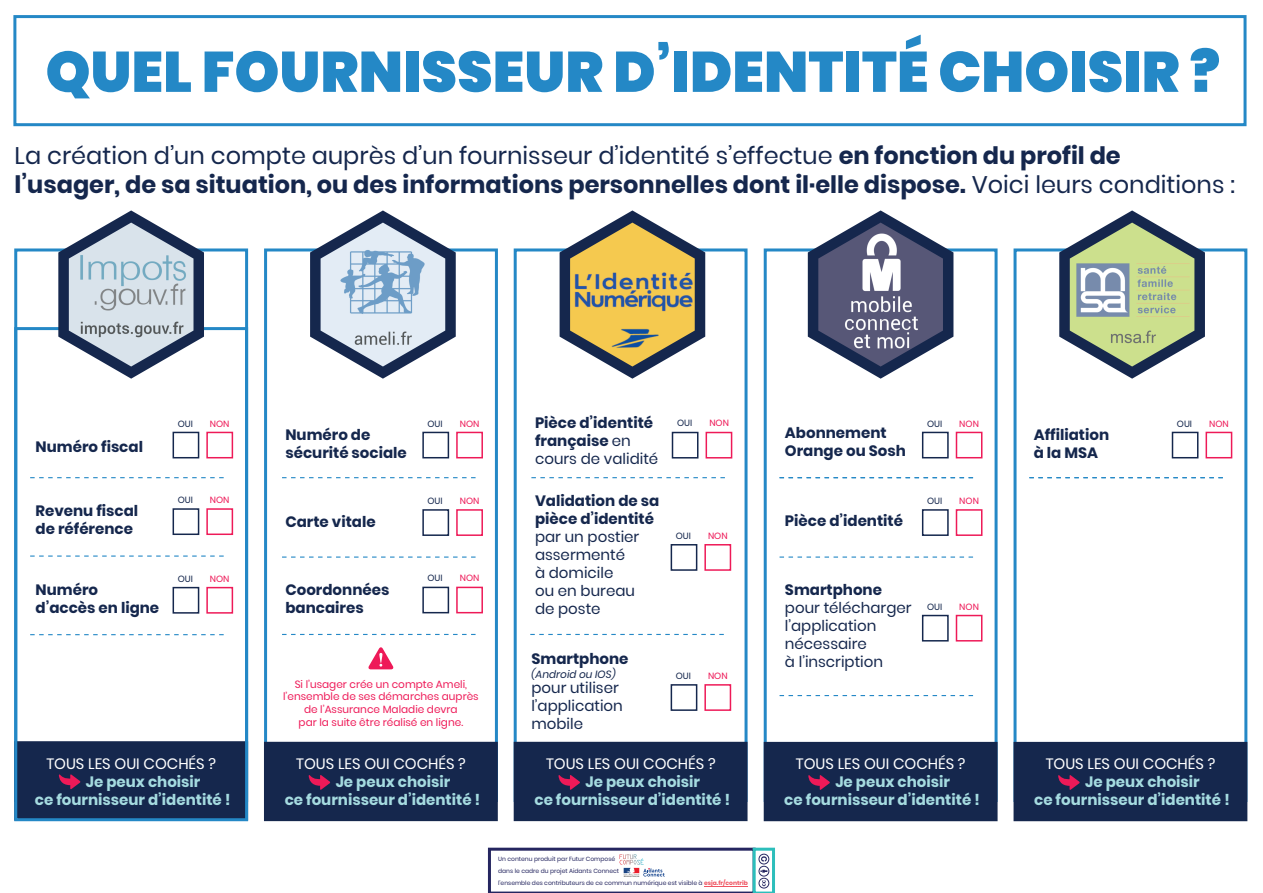
<style>
.page{position:relative;width:1263px;height:893px;background:#fff}
.page>*{position:absolute;margin:0;border:0;box-sizing:border-box;transform-origin:0 0}
.t1{font:900 57px "Poppins";color:#2488c6}
.t2{font:700 24px/28.8px "Poppins";color:#15274d}
.t3{font:700 15px/18px "Poppins";color:#15274d}
.t4{font:700 15px/18px "Poppins";color:#a5dbe0}
.t5{font:15px/18px "Poppins";color:#15274d}
.t6{font:15px "Poppins";color:#fff}
.t7{font:10.5px/12.6px "Poppins";color:#ee1a58;text-align:center}
.t8{font:italic 10.5px "Poppins";color:#15274d}
.t9{font:9px "Poppins";color:#15274d}
.t10{font:9px "Poppins";color:#ee1a58}
.t11{font:6px/12px "Poppins";color:#252660}
.s1{font-weight:400}
.s2{font-weight:700;color:#ef5562}
</style>
<div class="page">
<div style="left:764px;top:248px;width:233px;height:554px;border:3px solid #2488c6"></div>
<div style="left:1013px;top:248px;width:234px;height:554px;border:3px solid #2488c6"></div>
<div style="left:514px;top:248px;width:233px;height:554px;border:3px solid #2488c6"></div>
<div style="left:14px;top:741px;width:234px;height:79px;background:#15274d;border:3px solid #15274d"></div>
<div style="left:13px;top:15px;width:1233px;height:111px;border:3px solid #2488c6"></div>
<div style="left:264px;top:248px;width:234px;height:554px;border:3px solid #2488c6"></div>
<div style="left:173px;top:432px;width:26px;height:26px;border:2px solid #15274d"></div>
<div style="left:206px;top:432px;width:27px;height:26px;border:2px solid #ee1a58"></div>
<div style="left:173px;top:508px;width:26px;height:27px;border:2px solid #15274d"></div>
<div style="left:206px;top:508px;width:27px;height:27px;border:2px solid #ee1a58"></div>
<div style="left:422px;top:432px;width:27px;height:26px;border:2px solid #15274d"></div>
<div style="left:456px;top:432px;width:27px;height:26px;border:2px solid #ee1a58"></div>
<div style="left:422px;top:509px;width:27px;height:27px;border:2px solid #15274d"></div>
<div style="left:456px;top:509px;width:27px;height:27px;border:2px solid #ee1a58"></div>
<div style="left:422px;top:587px;width:27px;height:26px;border:2px solid #15274d"></div>
<div style="left:456px;top:587px;width:27px;height:26px;border:2px solid #ee1a58"></div>
<svg style="left:30px;top:477px;width:194px;height:1px"></svg>
<svg style="left:30px;top:555px;width:194px;height:2px"></svg>
<div style="left:14px;top:327px;width:234px;height:494px;border:3px solid #2488c6"></div>
<div style="left:173px;top:587px;width:26px;height:27px;border:2px solid #15274d"></div>
<div style="left:206px;top:587px;width:27px;height:27px;border:2px solid #ee1a58"></div>
<svg style="left:30px;top:634px;width:194px;height:1px"></svg>
<div style="left:922px;top:432px;width:27px;height:26px;border:2px solid #15274d"></div>
<div style="left:956px;top:432px;width:26px;height:26px;border:2px solid #ee1a58"></div>
<div style="left:922px;top:509px;width:27px;height:27px;border:2px solid #15274d"></div>
<div style="left:956px;top:509px;width:26px;height:27px;border:2px solid #ee1a58"></div>
<div style="left:922px;top:615px;width:27px;height:26px;border:2px solid #15274d"></div>
<div style="left:956px;top:615px;width:26px;height:26px;border:2px solid #ee1a58"></div>
<svg style="left:779px;top:556px;width:195px;height:2px"></svg>
<svg style="left:779px;top:695px;width:195px;height:1px"></svg>
<svg style="left:779px;top:477px;width:195px;height:1px"></svg>
<div style="left:1172px;top:432px;width:26px;height:26px;border:2px solid #15274d"></div>
<div style="left:1205px;top:432px;width:27px;height:26px;border:2px solid #ee1a58"></div>
<svg style="left:1029px;top:477px;width:194px;height:1px"></svg>
<svg style="left:282px;top:556px;width:194px;height:2px"></svg>
<div style="left:671px;top:544px;width:26px;height:27px;border:2px solid #15274d"></div>
<div style="left:704px;top:544px;width:27px;height:27px;border:2px solid #ee1a58"></div>
<div style="left:671px;top:684px;width:26px;height:27px;border:2px solid #15274d"></div>
<div style="left:704px;top:684px;width:27px;height:27px;border:2px solid #ee1a58"></div>
<svg style="left:530px;top:634px;width:194px;height:1px"></svg>
<div style="left:672px;top:432px;width:26px;height:26px;border:2px solid #15274d"></div>
<div style="left:705px;top:432px;width:27px;height:26px;border:2px solid #ee1a58"></div>
<svg style="left:531px;top:477px;width:194px;height:1px"></svg>
<svg style="left:282px;top:477px;width:194px;height:1px"></svg>
<svg style="left:282px;top:634px;width:194px;height:1px"></svg>
<svg style="left:368px;top:647px;width:26px;height:22px"></svg>
<div style="left:264px;top:742px;width:234px;height:79px;background:#15274d"></div>
<div style="left:514px;top:742px;width:233px;height:79px;background:#15274d"></div>
<div style="left:764px;top:742px;width:233px;height:79px;background:#15274d"></div>
<div style="left:1013px;top:742px;width:234px;height:79px;background:#15274d"></div>
<svg style="left:59px;top:774px;width:21px;height:15px"></svg>
<svg style="left:309px;top:775px;width:21px;height:15px"></svg>
<svg style="left:558px;top:775px;width:22px;height:15px"></svg>
<svg style="left:808px;top:775px;width:22px;height:15px"></svg>
<svg style="left:1058px;top:775px;width:22px;height:15px"></svg>
<svg style="left:58px;top:210px;width:146px;height:169px"></svg>
<svg style="left:310px;top:210px;width:146px;height:169px"></svg>
<svg style="left:808px;top:210px;width:145px;height:169px"></svg>
<svg style="left:1059px;top:210px;width:146px;height:169px"></svg>
<svg style="left:560px;top:210px;width:145px;height:169px"></svg>
<svg style="left:488px;top:848px;width:287px;height:45px"></svg>
<h1 class="t1" style="left:46px;top:32px;width:1176px">QUEL FOURNISSEUR D’IDENTITÉ CHOISIR ?</h1>
<h2 class="t2" style="left:15px;top:142px;width:1222px"><span class="s1">La création d’un compte auprès d’un fournisseur d’identité s’effectue</span> en fonction du profil de<br>l’usager, de sa situation, ou des informations personnelles dont il·elle dispose. <span class="s1">Voici leurs conditions :</span></h2>
<p class="t3" style="left:36px;top:438px;width:109px">Numéro fiscal</p>
<p class="t3" style="left:36px;top:502px;width:104px">Revenu fiscal de référence</p>
<p class="t3" style="left:36px;top:580px;width:125px">Numéro d’accès en ligne</p>
<p class="t9" style="left:178px;top:417px;width:17px">OUI</p>
<p class="t10" style="left:210px;top:417px;width:21px">NON</p>
<p class="t9" style="left:178px;top:494px;width:17px">OUI</p>
<p class="t10" style="left:210px;top:494px;width:21px">NON</p>
<p class="t9" style="left:178px;top:572px;width:17px">OUI</p>
<p class="t10" style="left:210px;top:572px;width:21px">NON</p>
<p class="t3" style="left:535px;top:413px;width:125px">Pièce d’identité française <span class="s1">en cours de validité</span></p>
<p class="t3" style="left:535px;top:492px;width:126px">Validation de sa pièce d’identité</p>
<p class="t5" style="left:535px;top:528px;width:106px">par un postier assermenté<br>à domicile<br>ou en bureau de poste</p>
<p class="t9" style="left:677px;top:417px;width:17px">OUI</p>
<p class="t10" style="left:709px;top:417px;width:21px">NON</p>
<p class="t9" style="left:427px;top:417px;width:17px">OUI</p>
<p class="t10" style="left:460px;top:417px;width:21px">NON</p>
<p class="t9" style="left:927px;top:417px;width:17px">OUI</p>
<p class="t10" style="left:959px;top:417px;width:21px">NON</p>
<p class="t3" style="left:785px;top:424px;width:122px">Abonnement<br>Orange ou Sosh</p>
<p class="t3" style="left:285px;top:425px;width:123px">Numéro de sécurité sociale</p>
<p class="t3" style="left:1034px;top:425px;width:77px">Affiliation à la MSA</p>
<p class="t9" style="left:427px;top:495px;width:17px">OUI</p>
<p class="t10" style="left:460px;top:495px;width:21px">NON</p>
<p class="t9" style="left:927px;top:495px;width:17px">OUI</p>
<p class="t10" style="left:959px;top:495px;width:21px">NON</p>
<p class="t3" style="left:785px;top:512px;width:120px">Pièce d’identité</p>
<p class="t3" style="left:285px;top:513px;width:92px">Carte vitale</p>
<p class="t9" style="left:676px;top:529px;width:17px">OUI</p>
<p class="t10" style="left:708px;top:529px;width:21px">NON</p>
<p class="t9" style="left:427px;top:572px;width:17px">OUI</p>
<p class="t10" style="left:460px;top:572px;width:21px">NON</p>
<p class="t3" style="left:285px;top:580px;width:105px">Coordonnées bancaires</p>
<p class="t3" style="left:785px;top:580px;width:99px">Smartphone</p>
<p class="t5" style="left:785px;top:598px;width:128px">pour télécharger l’application nécessaire<br>à l’inscription</p>
<p class="t9" style="left:927px;top:600px;width:17px">OUI</p>
<p class="t10" style="left:959px;top:600px;width:21px">NON</p>
<p class="t3" style="left:531px;top:650px;width:99px">Smartphone</p>
<p class="t8" style="left:531px;top:667px;width:86px">(Android ou IOS)</p>
<p class="t5" style="left:531px;top:678px;width:93px">pour utiliser l’application mobile</p>
<p class="t9" style="left:676px;top:669px;width:17px">OUI</p>
<p class="t10" style="left:708px;top:669px;width:21px">NON</p>
<p class="t7" style="left:283px;top:678px;width:197px">Si l’usager crée un compte Ameli, l’ensemble de ses démarches auprès de l’Assurance Maladie devra<br>par la suite être réalisé en ligne.</p>
<p class="t9" style="left:1177px;top:417px;width:17px">OUI</p>
<p class="t10" style="left:1209px;top:417px;width:21px">NON</p>
<p class="t6" style="left:46px;top:753px;width:171px">TOUS LES OUI COCHÉS ?</p>
<p class="t4" style="left:35px;top:772px;width:197px;text-indent:51px">Je peux choisir<br>ce fournisseur d’identité !</p>
<p class="t6" style="left:296px;top:753px;width:171px">TOUS LES OUI COCHÉS ?</p>
<p class="t4" style="left:285px;top:773px;width:197px;text-indent:51px">Je peux choisir<br>ce fournisseur d’identité !</p>
<p class="t6" style="left:546px;top:753px;width:171px">TOUS LES OUI COCHÉS ?</p>
<p class="t4" style="left:534px;top:773px;width:197px;text-indent:51px">Je peux choisir<br>ce fournisseur d’identité !</p>
<p class="t6" style="left:796px;top:753px;width:171px">TOUS LES OUI COCHÉS ?</p>
<p class="t4" style="left:784px;top:773px;width:197px;text-indent:51px">Je peux choisir<br>ce fournisseur d’identité !</p>
<p class="t6" style="left:1046px;top:753px;width:171px">TOUS LES OUI COCHÉS ?</p>
<p class="t4" style="left:1034px;top:773px;width:197px;text-indent:51px">Je peux choisir<br>ce fournisseur d’identité !</p>
<p class="t11" style="left:498px;top:853px;width:251px">Un contenu produit par Futur Composé<br>dans le cadre du projet Aidants Connect<br>l'ensemble des contributeurs de ce commun numérique est visible à <span class="s2">esja.fr/contrib</span></p>
</div>
